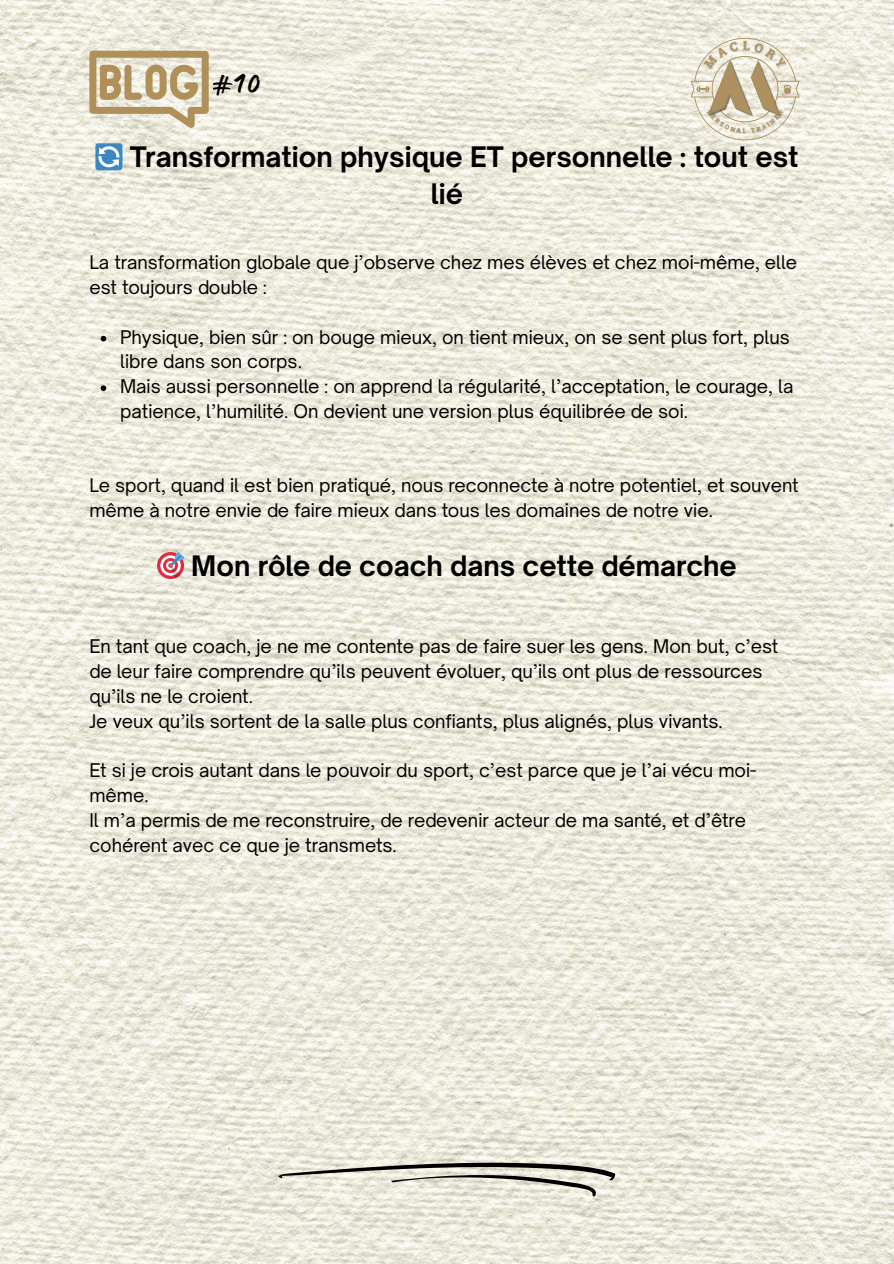
<style>
.page{position:relative;width:894px;height:1264px;background:#fff}
.page>*{position:absolute;margin:0;border:0;box-sizing:border-box;transform-origin:0 0}
.t1{font:42.9px "Lumios Marker";color:#000}
.t2{font:700 27px/37.2px "Open Sauce One";color:#000}
.t3{font:18px/24.8px "Open Sauce One";color:#000}
</style>
<div class="page">
<img style="left:0;top:0;width:893px;height:1263px">
<svg style="left:278px;top:1162px;width:337px;height:34px;background:#c3c1b7"></svg>
<svg style="left:89px;top:51px;width:120px;height:77px;background:#cfbf9f"></svg>
<img style="left:698px;top:37px;width:93px;height:1px">
<svg style="left:101px;top:336px;width:5px;height:5px"></svg>
<svg style="left:101px;top:385px;width:5px;height:6px"></svg>
<svg style="left:95px;top:143px;width:27px;height:27px"></svg>
<svg style="left:157px;top:552px;width:27px;height:27px"></svg>
<svg style="left:690px;top:38px;width:109px;height:102px;background:#dcd5c1"></svg>
<h1 class="t1" style="left:213px;top:67px;width:49px">#10</h1>
<h2 class="t2" style="left:430px;top:138px;width:369px;text-indent:-301px">Transformation physique ET personnelle : tout est lié</h2>
<p class="t3" style="left:89px;top:250px;width:709px">La transformation globale que j’observe chez mes élèves et chez moi-même, elle est toujours double :</p>
<p class="t3" style="left:120px;top:324px;width:674px">Physique, bien sûr : on bouge mieux, on tient mieux, on se sent plus fort, plus libre dans son corps.<br>Mais aussi personnelle : on apprend la régularité, l’acceptation, le courage, la patience, l’humilité. On devient une version plus équilibrée de soi.</p>
<p class="t3" style="left:89px;top:473px;width:710px">Le sport, quand il est bien pratiqué, nous reconnecte à notre potentiel, et souvent même à notre envie de faire mieux dans tous les domaines de notre vie.</p>
<h2 class="t2" style="left:191px;top:546px;width:547px">Mon rôle de coach dans cette démarche</h2>
<p class="t3" style="left:89px;top:634px;width:690px">En tant que coach, je ne me contente pas de faire suer les gens. Mon but, c’est de leur faire comprendre qu’ils peuvent évoluer, qu’ils ont plus de ressources qu’ils ne le croient.<br>Je veux qu’ils sortent de la salle plus confiants, plus alignés, plus vivants.</p>
<p class="t3" style="left:89px;top:758px;width:668px">Et si je crois autant dans le pouvoir du sport, c’est parce que je l’ai vécu moi&shy;même.<br>Il m’a permis de me reconstruire, de redevenir acteur de ma santé, et d’être cohérent avec ce que je transmets.</p>
</div>
